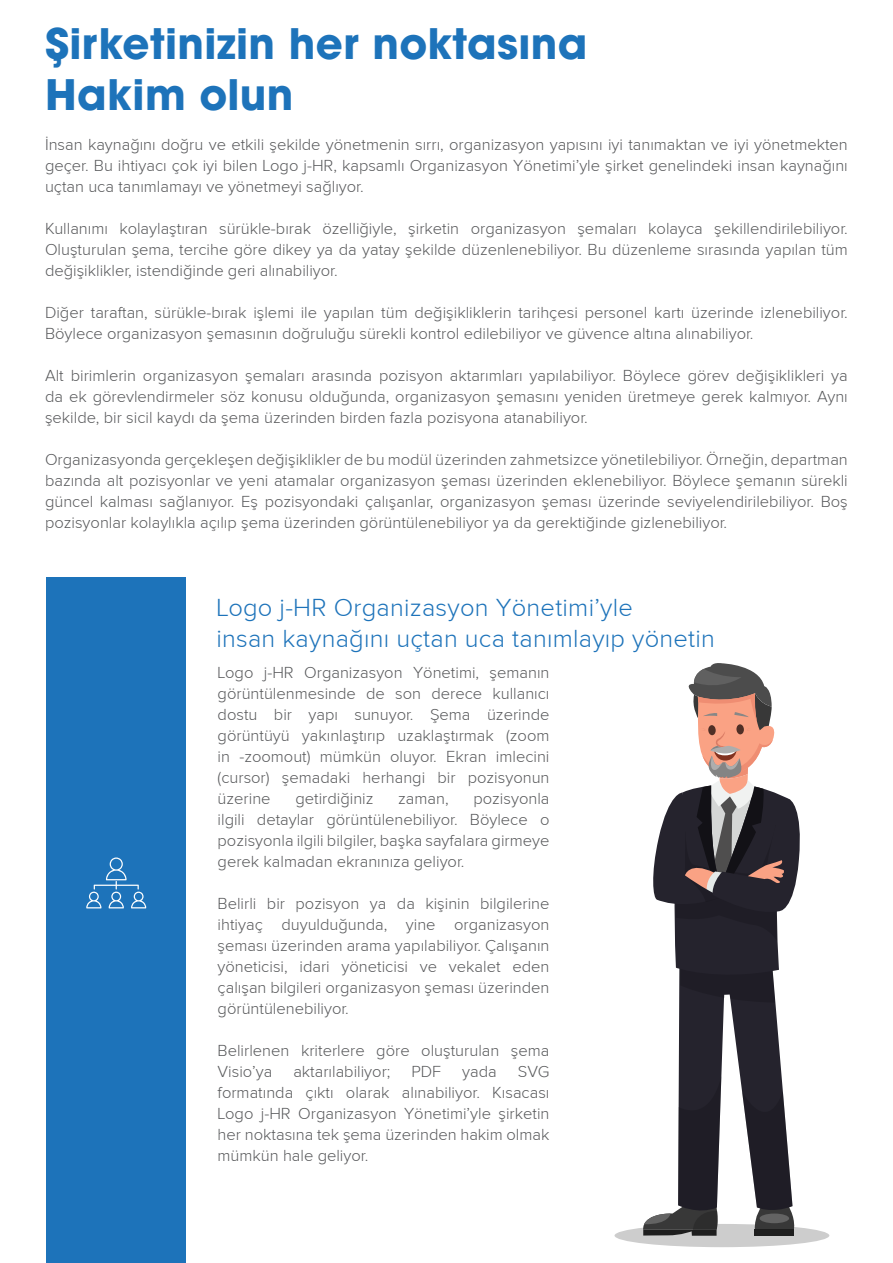
<style>
.page{position:relative;width:893px;height:1263px;background:#fff}
.page>*{position:absolute;margin:0;border:0;box-sizing:border-box;transform-origin:0 0}
.t1{font:42px "Bilgetech Custom Avant Garde";letter-spacing:.01em;color:#1d73ba}
.t2{font:300 25.5px "Proxima Nova";letter-spacing:.01em;color:#1d73ba}
.t3{font:300 16.5px/21px "Proxima Nova";color:#57585a;text-align:justify}
</style>
<div class="page">
<div style="left:46px;top:578px;width:140px;height:685px;background:#1d73ba"></div>
<div style="left:614px;top:1224px;width:215px;height:23px;background:#cdcdcd;border-radius:50%"></div>
<svg style="left:642px;top:663px;width:160px;height:573px"></svg>
<svg style="left:86px;top:857px;width:60px;height:51px"></svg>
<p class="t1" style="left:45px;top:17px;width:544px">Şirketinizin her noktasına</p>
<p class="t1" style="left:45px;top:68px;width:250px">Hakim olun</p>
<p class="t3" style="left:45px;top:134px;width:804px">İnsan kaynağını doğru ve etkili şekilde yönetmenin sırrı, organizasyon yapısını iyi tanımaktan ve iyi yönetmekten geçer. Bu ihtiyacı çok iyi bilen Logo j-HR, kapsamlı Organizasyon Yönetimi’yle şirket genelindeki insan kaynağını uçtan uca tanımlamayı ve yönetmeyi sağlıyor.</p>
<p class="t3" style="left:45px;top:218px;width:804px">Kullanımı kolaylaştıran sürükle-bırak özelliğiyle, şirketin organizasyon şemaları kolayca şekillendirilebiliyor.<br>Oluşturulan şema, tercihe göre dikey ya da yatay şekilde düzenlenebiliyor. Bu düzenleme sırasında yapılan tüm değişiklikler, istendiğinde geri alınabiliyor.</p>
<p class="t3" style="left:45px;top:302px;width:804px">Diğer taraftan, sürükle-bırak işlemi ile yapılan tüm değişikliklerin tarihçesi personel kartı üzerinde izlenebiliyor.<br>Böylece organizasyon şemasının doğruluğu sürekli kontrol edilebiliyor ve güvence altına alınabiliyor.</p>
<p class="t3" style="left:45px;top:365px;width:804px">Alt birimlerin organizasyon şemaları arasında pozisyon aktarımları yapılabiliyor. Böylece görev değişiklikleri ya da ek görevlendirmeler söz konusu olduğunda, organizasyon şemasını yeniden üretmeye gerek kalmıyor. Aynı şekilde, bir sicil kaydı da şema üzerinden birden fazla pozisyona atanabiliyor.</p>
<p class="t3" style="left:45px;top:449px;width:804px">Organizasyonda gerçekleşen değişiklikler de bu modül üzerinden zahmetsizce yönetilebiliyor. Örneğin, departman bazında alt pozisyonlar ve yeni atamalar organizasyon şeması üzerinden eklenebiliyor. Böylece şemanın sürekli güncel kalması sağlanıyor. Eş pozisyondaki çalışanlar, organizasyon şeması üzerinde seviyelendirilebiliyor. Boş pozisyonlar kolaylıkla açılıp şema üzerinden görüntülenebiliyor ya da gerektiğinde gizlenebiliyor.</p>
<p class="t2" style="left:216px;top:594px;width:418px">Logo j-HR Organizasyon Yönetimi’yle</p>
<p class="t2" style="left:216px;top:625px;width:500px">insan kaynağını uçtan uca tanımlayıp yönetin</p>
<p class="t3" style="left:218px;top:662px;width:333px">Logo j-HR Organizasyon Yönetimi, şemanın görüntülenmesinde de son derece kullanıcı dostu bir yapı sunuyor. Şema üzerinde görüntüyü yakınlaştırıp uzaklaştırmak (zoom in -zoomout) mümkün oluyor. Ekran imlecini (cursor) şemadaki herhangi bir pozisyonun üzerine</p>
<p class="t3" style="left:295px;top:788px;width:80px">getirdiğiniz</p>
<p class="t3" style="left:398px;top:788px;width:52px">zaman,</p>
<p class="t3" style="left:218px;top:788px;width:333px;text-indent:256px">pozisyonla ilgili detaylar görüntülenebiliyor. Böylece o pozisyonla ilgili bilgiler, başka sayfalara girmeye gerek kalmadan ekranınıza geliyor.</p>
<p class="t3" style="left:218px;top:893px;width:333px">Belirli bir pozisyon ya da kişinin bilgilerine ihtiyaç duyulduğunda, yine organizasyon şeması üzerinden arama yapılabiliyor. Çalışanın yöneticisi, idari yöneticisi ve vekalet eden çalışan bilgileri organizasyon şeması üzerinden görüntülenebiliyor.</p>
<p class="t3" style="left:218px;top:1040px;width:333px">Belirlenen kriterlere göre oluşturulan şema<br>Visio’ya</p>
<p class="t3" style="left:218px;top:1061px;width:333px;text-indent:300px">SVG formatında çıktı olarak alınabiliyor. Kısacası Logo j-HR Organizasyon Yönetimi’yle şirketin her noktasına tek şema üzerinden hakim olmak mümkün hale geliyor.</p>
<p class="t3" style="left:293px;top:1061px;width:99px">aktarılabiliyor;</p>
<p class="t3" style="left:411px;top:1061px;width:31px">PDF</p>
<p class="t3" style="left:462px;top:1061px;width:36px">yada</p>
</div>
